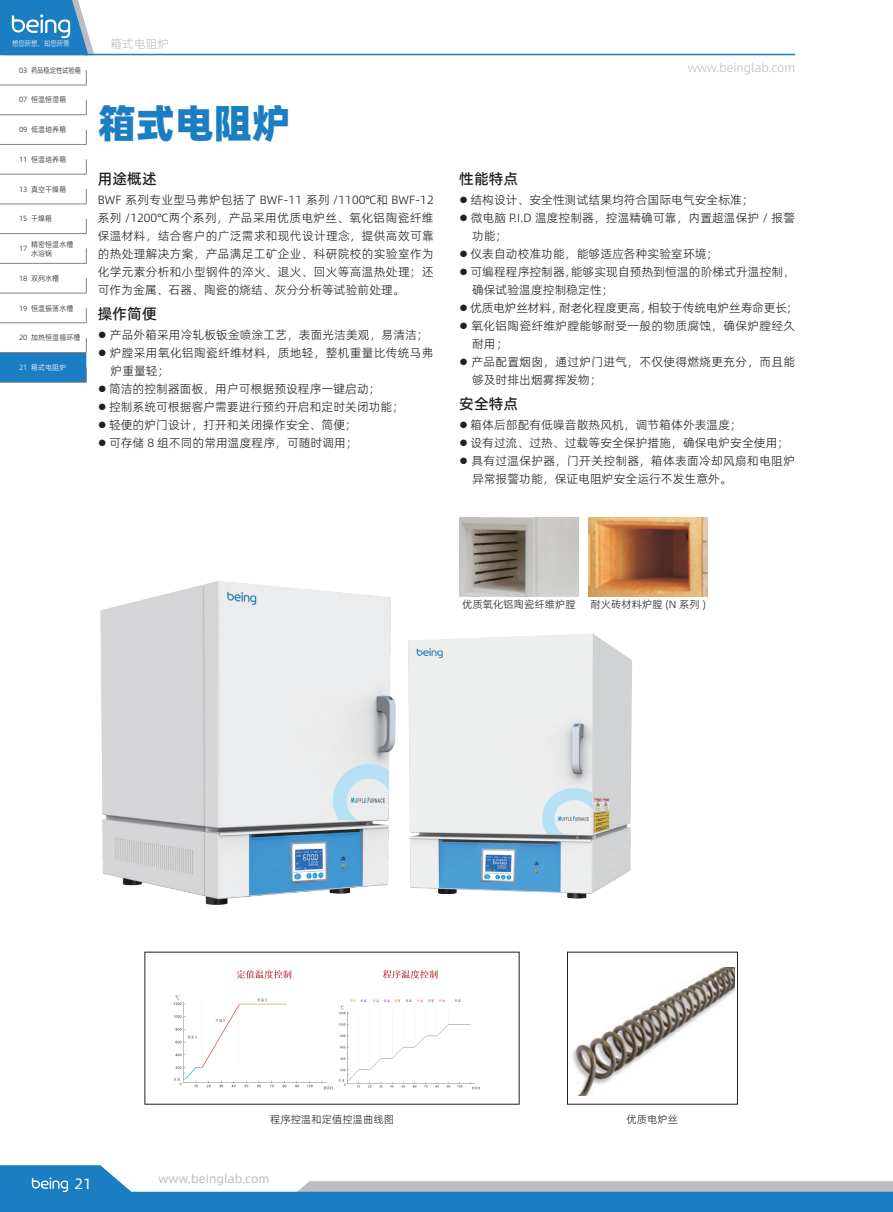
<style>
.page{position:relative;width:893px;height:1212px;background:#fff}
.page>*{position:absolute;margin:0;border:0;box-sizing:border-box;transform-origin:0 0}
.t1{font:39px "Alibaba Pu Hui Ti 2 115 Black";color:#1b7ec2}
.t2{font:15px "Alibaba Pu Hui Ti 2 65 Medium";color:#231f20}
.t3{font:15px "Alibaba Pu Hui Ti 2 55 Regular";color:#fff}
.t4{font:12px/18px "Alibaba Pu Hui Ti 2 45 Light";color:#231f20}
.t5{font:12px/18px "Alibaba Pu Hui Ti 2 45 Light";letter-spacing:.02em;color:#231f20}
.t6{font:12px "Alibaba Pu Hui Ti 2 45 Light";letter-spacing:-.02em;color:#231f20}
.t7{font:12px "Alibaba Pu Hui Ti 2 45 Light";color:#bcbdc0}
.t8{font:12px "Alibaba Pu Hui Ti 2 55 Regular";color:#bcbdc0}
.t9{font:10.5px "Alibaba Pu Hui Ti 2 45 Light";color:#231f20}
.t10{font:7.5px "Alibaba Pu Hui Ti 2 45 Light";color:#231f20}
.t11{font:7.5px "Alibaba Pu Hui Ti 2 45 Light";letter-spacing:-.025em;color:#231f20}
.t12{font:7.5px "Alibaba Pu Hui Ti 2 45 Light";letter-spacing:-.025em;color:#fff;scale:.89 1}
.t13{font:7.5px/9px "Alibaba Pu Hui Ti 2 45 Light";color:#231f20;scale:.96 1}
.t14{font:7.5px "Alibaba Pu Hui Ti 2 45 Light";letter-spacing:-.025em;color:#fff}
.s1{font-size:9px}
</style>
<div class="page">
<svg style="left:0;top:1165px;width:893px;height:47px"></svg>
<hr style="left:84px;top:54px;width:711px;height:1px;background:#1b7ec2">
<svg style="left:0;top:0;width:94px;height:55px;background:#4896cb"></svg>
<div style="left:567px;top:952px;width:171px;height:152px;border:1px solid #231f20"></div>
<img style="left:459px;top:518px;width:119px;height:78px">
<img style="left:408px;top:634px;width:224px;height:265px">
<img style="left:100px;top:581px;width:296px;height:324px">
<img style="left:588px;top:518px;width:120px;height:78px">
<img style="left:572px;top:967px;width:162px;height:128px">
<img style="left:173px;top:969px;width:307px;height:121px">
<svg style="left:0;top:263px;width:31px;height:1px"></svg>
<hr style="left:31px;top:263px;width:51px;height:1px;background:#808285">
<svg style="left:82px;top:248px;width:5px;height:16px"></svg>
<svg style="left:0;top:85px;width:31px;height:1px"></svg>
<hr style="left:31px;top:85px;width:51px;height:1px;background:#808285">
<svg style="left:0;top:114px;width:31px;height:1px"></svg>
<hr style="left:31px;top:114px;width:51px;height:1px;background:#808285">
<svg style="left:0;top:144px;width:31px;height:1px"></svg>
<hr style="left:31px;top:144px;width:51px;height:1px;background:#808285">
<svg style="left:0;top:293px;width:31px;height:1px"></svg>
<hr style="left:31px;top:293px;width:51px;height:1px;background:#808285">
<svg style="left:0;top:322px;width:31px;height:1px"></svg>
<hr style="left:31px;top:322px;width:51px;height:1px;background:#808285">
<svg style="left:82px;top:70px;width:5px;height:16px"></svg>
<svg style="left:82px;top:100px;width:5px;height:15px"></svg>
<svg style="left:82px;top:130px;width:5px;height:15px"></svg>
<svg style="left:82px;top:278px;width:5px;height:16px"></svg>
<svg style="left:82px;top:308px;width:5px;height:15px"></svg>
<svg style="left:0;top:338px;width:87px;height:45px"></svg>
<svg style="left:0;top:174px;width:31px;height:1px"></svg>
<hr style="left:31px;top:174px;width:51px;height:1px;background:#808285">
<svg style="left:82px;top:159px;width:5px;height:16px"></svg>
<svg style="left:0;top:204px;width:31px;height:1px"></svg>
<hr style="left:31px;top:204px;width:51px;height:1px;background:#808285">
<svg style="left:82px;top:189px;width:5px;height:16px"></svg>
<svg style="left:0;top:233px;width:31px;height:1px"></svg>
<hr style="left:31px;top:233px;width:51px;height:1px;background:#808285">
<svg style="left:82px;top:219px;width:5px;height:15px"></svg>
<p class="t12" style="left:12px;top:38px;width:66px">想您所想，知您所需</p>
<p class="t11" style="left:19px;top:64px;width:64px">03 药品稳定性试验箱</p>
<p class="t10" style="left:19px;top:94px;width:49px">07 恒温恒湿箱</p>
<p class="t10" style="left:19px;top:124px;width:49px">09 低温培养箱</p>
<p class="t10" style="left:19px;top:154px;width:49px">11 恒温培养箱</p>
<p class="t10" style="left:19px;top:183px;width:49px">13 真空干燥箱</p>
<p class="t10" style="left:19px;top:213px;width:35px">15 干燥箱</p>
<p class="t10" style="left:19px;top:243px;width:10px">17</p>
<p class="t13" style="left:31px;top:239px;width:46px">精密恒温水槽水浴锅</p>
<p class="t10" style="left:19px;top:273px;width:42px">18 双列水槽</p>
<p class="t10" style="left:19px;top:302px;width:56px">19 恒温振荡水槽</p>
<p class="t10" style="left:19px;top:332px;width:63px">20 加热恒温循环槽</p>
<p class="t14" style="left:19px;top:362px;width:49px">21 箱式电阻炉</p>
<p class="t7" style="left:110px;top:35px;width:61px">箱式电阻炉</p>
<p class="t1" style="left:98px;top:91px;width:195px">箱式电阻炉</p>
<p class="t2" style="left:98px;top:168px;width:61px">用途概述</p>
<p class="t4" style="left:98px;top:190px;width:338px;text-align:justify">BWF 系列专业型马弗炉包括了 BWF-11 系列 /1100℃和 BWF-12系列 /1200℃两个系列，产品采用优质电炉丝、氧化铝陶瓷纤维保温材料，结合客户的广泛需求和现代设计理念，提供高效可靠的热处理解决方案，产品满足工矿企业、科研院校的实验室作为化学元素分析和小型钢件的淬火、退火、回火等高温热处理；还可作为金属、石器、陶瓷的烧结、灰分分析等试验前处理。</p>
<p class="t2" style="left:98px;top:302px;width:61px">操作简便</p>
<p class="t4" style="left:98px;top:325px;width:332px"><span class="s1">●</span> 产品外箱采用冷轧板钣金喷涂工艺，表面光洁美观，易清洁；</p>
<p class="t4" style="left:111px;top:343px;width:325px;text-indent:-13px"><span class="s1">●</span> 炉膛采用氧化铝陶瓷纤维材料，质地轻，整机重量比传统马弗炉重量轻；</p>
<p class="t4" style="left:98px;top:379px;width:284px"><span class="s1">●</span> 简洁的控制器面板，用户可根据预设程序一键启动；</p>
<p class="t4" style="left:98px;top:397px;width:308px"><span class="s1">●</span> 控制系统可根据客户需要进行预约开启和定时关闭功能；</p>
<p class="t4" style="left:98px;top:415px;width:261px"><span class="s1">●</span> 轻便的炉门设计，打开和关闭操作安全、简便；</p>
<p class="t4" style="left:98px;top:433px;width:262px"><span class="s1">●</span> 可存储 8 组不同的常用温度程序，可随时调用；</p>
<p class="t7" style="left:688px;top:58px;width:109px">www.beinglab.com</p>
<p class="t2" style="left:459px;top:168px;width:61px">性能特点</p>
<p class="t4" style="left:459px;top:190px;width:296px"><span class="s1">●</span> 结构设计、安全性测试结果均符合国际电气安全标准；</p>
<p class="t4" style="left:472px;top:208px;width:325px;text-indent:-13px"><span class="s1">●</span> 微电脑 P.I.D 温度控制器，控温精确可靠，内置超温保护 / 报警功能；</p>
<p class="t4" style="left:459px;top:244px;width:261px"><span class="s1">●</span> 仪表自动校准功能，能够适应各种实验室环境；</p>
<p class="t4" style="left:472px;top:262px;width:325px;text-indent:-13px"><span class="s1">●</span> 可编程程序控制器，能够实现自预热到恒温的阶梯式升温控制，确保试验温度控制稳定性；</p>
<p class="t6" style="left:459px;top:299px;width:340px"><span class="s1">●</span> 优质电炉丝材料，耐老化程度更高，相较于传统电炉丝寿命更长；</p>
<p class="t4" style="left:472px;top:316px;width:325px;text-indent:-13px"><span class="s1">●</span> 氧化铝陶瓷纤维炉膛能够耐受一般的物质腐蚀，确保炉膛经久耐用；</p>
<p class="t5" style="left:472px;top:352px;width:325px;text-indent:-13px"><span class="s1">●</span> 产品配置烟囱，通过炉门进气，不仅使得燃烧更充分，而且能够及时排出烟雾挥发物；</p>
<p class="t2" style="left:459px;top:392px;width:61px">安全特点</p>
<p class="t4" style="left:459px;top:415px;width:284px"><span class="s1">●</span> 箱体后部配有低噪音散热风机，调节箱体外表温度；</p>
<p class="t4" style="left:459px;top:433px;width:332px"><span class="s1">●</span> 设有过流、过热、过载等安全保护措施，确保电炉安全使用；</p>
<p class="t4" style="left:472px;top:451px;width:325px;text-indent:-13px"><span class="s1">●</span> 具有过温保护器，门开关控制器，箱体表面冷却风扇和电阻炉异常报警功能，保证电阻炉安全运行不发生意外。</p>
<p class="t9" style="left:462px;top:597px;width:115px">优质氧化铝陶瓷纤维炉膛</p>
<p class="t9" style="left:590px;top:597px;width:117px">耐火砖材料炉膛 (N 系列 )</p>
<p class="t9" style="left:270px;top:1111px;width:125px">程序控温和定值控温曲线图</p>
<p class="t9" style="left:627px;top:1111px;width:53px">优质电炉丝</p>
<p class="t3" style="left:75px;top:1173px;width:19px">21</p>
<p class="t8" style="left:158px;top:1169px;width:113px">www.beinglab.com</p>
</div>
